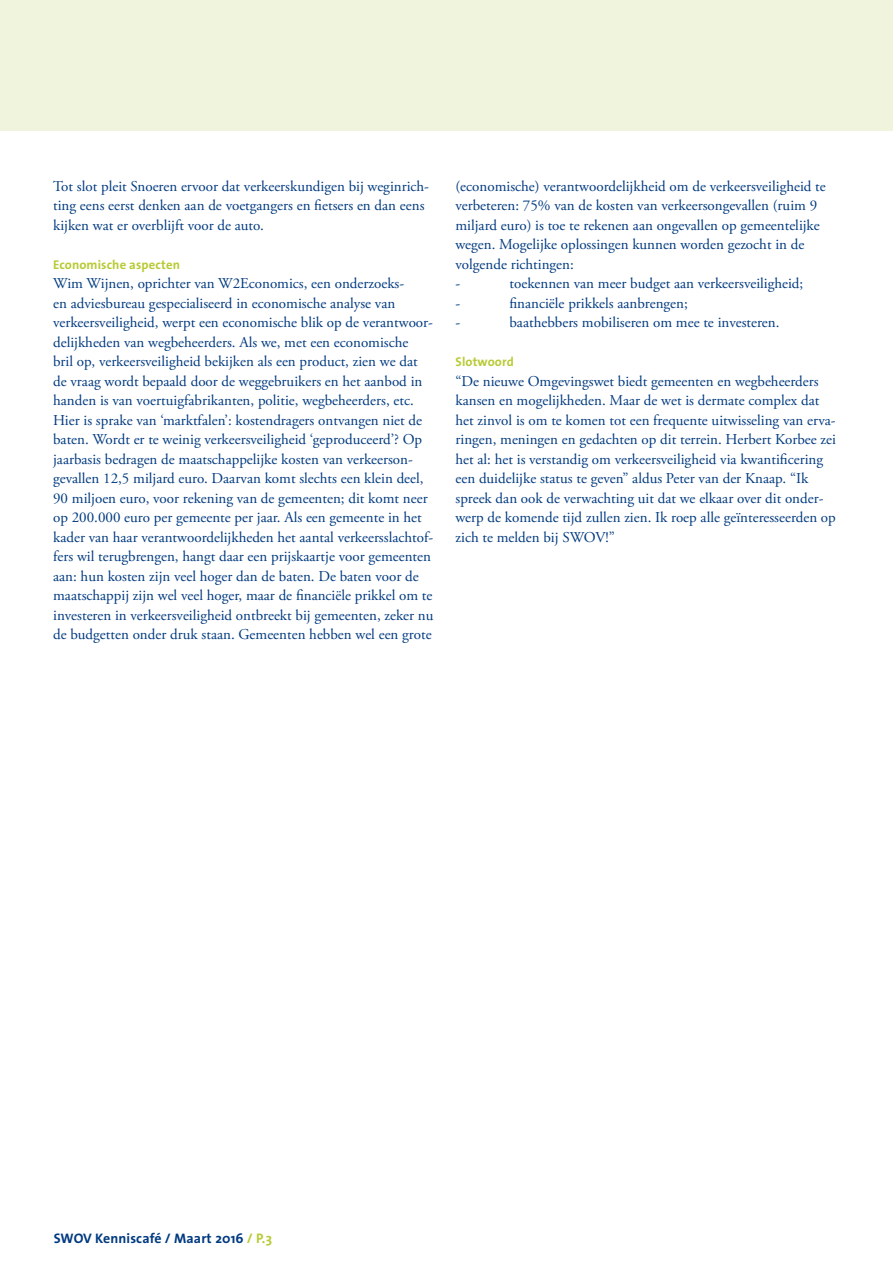
<style>
.page{position:relative;width:893px;height:1263px;background:#fff}
.page>*{position:absolute;margin:0;border:0;box-sizing:border-box;transform-origin:0 0}
.t1{font:15px/19.5px "Adobe Garamond Pro";color:#003a80}
.t2{font:700 13.8px "The Sans";letter-spacing:.01em;color:#003a80}
.t3{font:700 12.75px "The Sans";letter-spacing:.01em;color:#b8ca34}
.s1{color:#b8ca34}
</style>
<div class="page">
<div style="left:0;top:0;width:893px;height:131px;background:#f1f4dd"></div>
<p class="t1" style="left:53px;top:177px;width:377px">Tot slot pleit Snoeren ervoor dat verkeerskundigen bij weginrich&shy;ting eens eerst denken aan de voetgangers en fietsers en dan eens kijken wat er overblijft voor de auto.</p>
<p class="t3" style="left:53px;top:254px;width:128px">Economische aspecten</p>
<p class="t1" style="left:53px;top:274px;width:382px">Wim Wijnen, oprichter van W2Economics, een onderzoeks-<br>en adviesbureau gespecialiseerd in economische analyse van verkeersveiligheid, werpt een economische blik op de verantwoor&shy;delijkheden van wegbeheerders. Als we, met een economische<br>bril op, verkeersveiligheid bekijken als een product, zien we dat de vraag wordt bepaald door de weggebruikers en het aanbod in handen is van voertuigfabrikanten, politie, wegbeheerders, etc.<br>Hier is sprake van ‘marktfalen’: kostendragers ontvangen niet de baten. Wordt er te weinig verkeersveiligheid ‘geproduceerd’? Op jaarbasis bedragen de maatschappelijke kosten van verkeerson&shy;gevallen 12,5 miljard euro. Daarvan komt slechts een klein deel, 90 miljoen euro, voor rekening van de gemeenten; dit komt neer op 200.000 euro per gemeente per jaar. Als een gemeente in het kader van haar verantwoordelijkheden het aantal verkeersslachtof&shy;fers wil terugbrengen, hangt daar een prijskaartje voor gemeenten aan: hun kosten zijn veel hoger dan de baten. De baten voor de maatschappij zijn wel veel hoger, maar de financiële prikkel om te investeren in verkeersveiligheid ontbreekt bij gemeenten, zeker nu de budgetten onder druk staan. Gemeenten hebben wel een grote</p>
<p class="t1" style="left:455px;top:177px;width:372px">(economische) verantwoordelijkheid om de verkeersveiligheid te verbeteren: 75% van de kosten van verkeersongevallen (ruim 9 miljard euro) is toe te rekenen aan ongevallen op gemeentelijke wegen. Mogelijke oplossingen kunnen worden gezocht in de volgende richtingen:<br>-</p>
<p class="t1" style="left:509px;top:274px;width:295px">toekennen van meer budget aan verkeersveiligheid;</p>
<p class="t1" style="left:455px;top:294px;width:6px">-</p>
<p class="t1" style="left:509px;top:294px;width:180px">financiële prikkels aanbrengen;</p>
<p class="t1" style="left:455px;top:313px;width:6px">-</p>
<p class="t1" style="left:509px;top:313px;width:272px">baathebbers mobiliseren om mee te investeren.</p>
<p class="t3" style="left:455px;top:351px;width:60px">Slotwoord</p>
<p class="t1" style="left:455px;top:372px;width:382px">“De nieuwe Omgevingswet biedt gemeenten en wegbeheerders kansen en mogelijkheden. Maar de wet is dermate complex dat het zinvol is om te komen tot een frequente uitwisseling van erva&shy;ringen, meningen en gedachten op dit terrein. Herbert Korbee zei het al: het is verstandig om verkeersveiligheid via kwantificering een duidelijke status te geven” aldus Peter van der Knaap. “Ik spreek dan ook de verwachting uit dat we elkaar over dit onder&shy;werp de komende tijd zullen zien. Ik roep alle geïnteresseerden op zich te melden bij SWOV!”</p>
<p class="t2" style="left:54px;top:1227px;width:220px">SWOV Kenniscafé / Maart 2016 <span class="s1">/ P.3</span></p>
</div>
